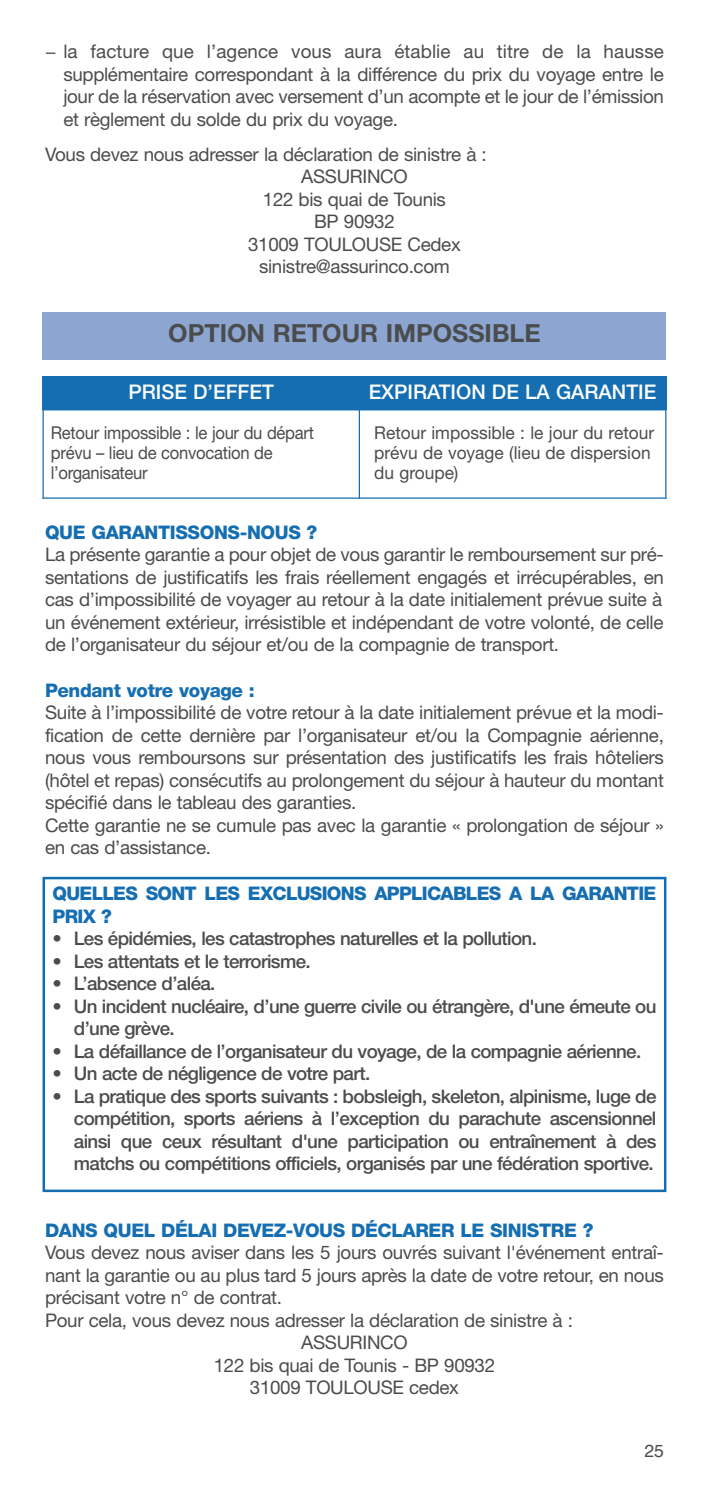
<style>
.page{position:relative;width:709px;height:1489px;background:#fff}
.page>*{position:absolute;margin:0;border:0;box-sizing:border-box;transform-origin:0 0}
.t1{font:700 25px "Helvetica Neue";color:#4b4c4d}
.t2{font:500 20.25px "Helvetica Neue";color:#fff}
.t3{font:18.75px/22.5px "Helvetica Neue";letter-spacing:-.015em;color:#4b4c4d;text-align:justify}
.t4{font:500 18.75px/22.5px "Helvetica Neue";letter-spacing:-.035em;color:#4b4c4d}
.t5{font:800 18.75px "Helvetica Neue";letter-spacing:-.02em;color:#156eb1}
.t6{font:800 18.75px/22.5px "Helvetica Neue";letter-spacing:-.04em;color:#156eb1}
.t7{font:17.75px/20px "Helvetica Neue";letter-spacing:-.015em;color:#4b4c4d;scale:.94 1}
.t8{font:17.75px/20px "Helvetica Neue";letter-spacing:-.015em;color:#4b4c4d}
.t9{font:17.5px "Helvetica";color:#4b4c4d}
</style>
<div class="page">
<div style="left:43px;top:876px;width:623px;height:315px;border:2px solid #156eb1"></div>
<div style="left:43px;top:312px;width:623px;height:47px;background:#8da6d1"></div>
<div style="left:43px;top:377px;width:316px;height:33px;background:#156eb1"></div>
<div style="left:359px;top:377px;width:307px;height:33px;background:#156eb1"></div>
<hr style="left:43px;top:377px;width:1px;height:121px;background:#156eb1">
<hr style="left:359px;top:377px;width:1px;height:121px;background:#156eb1">
<hr style="left:665px;top:377px;width:1px;height:121px;background:#156eb1">
<hr style="left:43px;top:497px;width:623px;height:1px;background:#156eb1">
<p class="t3" style="left:63px;top:42px;width:602px;text-indent:-18px">− la facture que l’agence vous aura établie au titre de la hausse supplémentaire correspondant à la différence du prix du voyage entre le jour de la réservation avec versement d’un acompte et le jour de l’émission et règlement du solde du prix du voyage.</p>
<p class="t3" style="left:45px;top:144px;width:443px">Vous devez nous adresser la déclaration de sinistre à :</p>
<p class="t3" style="left:301px;top:167px;width:108px">ASSURINCO</p>
<p class="t3" style="left:263px;top:189px;width:185px">122 bis quai de Tounis</p>
<p class="t3" style="left:314px;top:212px;width:82px">BP 90932</p>
<p class="t3" style="left:248px;top:234px;width:214px">31009 TOULOUSE Cedex</p>
<p class="t3" style="left:259px;top:257px;width:192px">sinistre@assurinco.com</p>
<h1 class="t1" style="left:168px;top:324px;width:374px">OPTION RETOUR IMPOSSIBLE</h1>
<p class="t2" style="left:128px;top:384px;width:147px">PRISE D’EFFET</p>
<p class="t2" style="left:368px;top:384px;width:289px">EXPIRATION DE LA GARANTIE</p>
<p class="t7" style="left:51px;top:424px;width:281px">Retour impossible : le jour du départ prévu – lieu de convocation de l’organisateur</p>
<p class="t8" style="left:374px;top:424px;width:281px">Retour impossible : le jour du retour prévu de voyage (lieu de dispersion du groupe)</p>
<p class="t5" style="left:45px;top:525px;width:274px">QUE GARANTISSONS-NOUS ?</p>
<p class="t3" style="left:45px;top:545px;width:620px">La présente garantie a pour objet de vous garantir le remboursement sur pré&shy;sentations de justificatifs les frais réellement engagés et irrécupérables, en cas d’impossibilité de voyager au retour à la date initialement prévue suite à un événement extérieur, irrésistible et indépendant de votre volonté, de celle de l’organisateur du séjour et/ou de la compagnie de transport.</p>
<p class="t5" style="left:45px;top:683px;width:211px">Pendant votre voyage :</p>
<p class="t3" style="left:45px;top:703px;width:620px;text-align:left">Suite à l’impossibilité de votre retour à la date initialement prévue et la modi&shy;fication de cette dernière par l’organisateur et/ou la Compagnie aérienne, nous vous remboursons sur présentation des justificatifs les frais hôteliers (hôtel et repas) consécutifs au prolongement du séjour à hauteur du montant spécifié dans le tableau des garanties.<br>Cette garantie ne se cumule pas avec la garantie « prolongation de séjour » en cas d’assistance.</p>
<p class="t6" style="left:53px;top:883px;width:605px">QUELLES SONT LES EXCLUSIONS APPLICABLES A LA GARANTIE<br>PRIX ?</p>
<p class="t4" style="left:53px;top:929px;width:486px">• Les épidémies, les catastrophes naturelles et la pollution.</p>
<p class="t4" style="left:53px;top:951px;width:260px">• Les attentats et le terrorisme.</p>
<p class="t4" style="left:53px;top:974px;width:164px">• L’absence d’aléa.</p>
<p class="t4" style="left:74px;top:996px;width:584px;text-indent:-21px">• Un incident nucléaire, d’une guerre civile ou étrangère, d'une émeute ou d’une grève.</p>
<p class="t4" style="left:53px;top:1041px;width:590px">• La défaillance de l’organisateur du voyage, de la compagnie aérienne.</p>
<p class="t4" style="left:53px;top:1064px;width:319px">• Un acte de négligence de votre part.</p>
<p class="t4" style="left:74px;top:1086px;width:584px;text-align:justify;text-indent:-21px">• La pratique des sports suivants : bobsleigh, skeleton, alpinisme, luge de compétition, sports aériens à l’exception du parachute ascensionnel ainsi que ceux résultant d'une participation ou entraînement à des matchs ou compétitions officiels, organisés par une fédération sportive.</p>
<p class="t5" style="left:45px;top:1223px;width:550px">DANS QUEL DÉLAI DEVEZ-VOUS DÉCLARER LE SINISTRE ?</p>
<p class="t3" style="left:45px;top:1243px;width:620px">Vous devez nous aviser dans les 5 jours ouvrés suivant l'événement entraî-</p>
<p class="t3" style="left:45px;top:1265px;width:620px">nant la garantie ou au plus tard 5 jours après la date de votre retour, en nous</p>
<p class="t3" style="left:45px;top:1288px;width:238px">précisant votre n° de contrat.</p>
<p class="t3" style="left:45px;top:1310px;width:529px">Pour cela, vous devez nous adresser la déclaration de sinistre à :</p>
<p class="t3" style="left:301px;top:1333px;width:108px">ASSURINCO</p>
<p class="t3" style="left:214px;top:1355px;width:283px">122 bis quai de Tounis - BP 90932</p>
<p class="t3" style="left:250px;top:1378px;width:211px">31009 TOULOUSE cedex</p>
<p class="t9" style="left:644px;top:1442px;width:21px">25</p>
</div>
